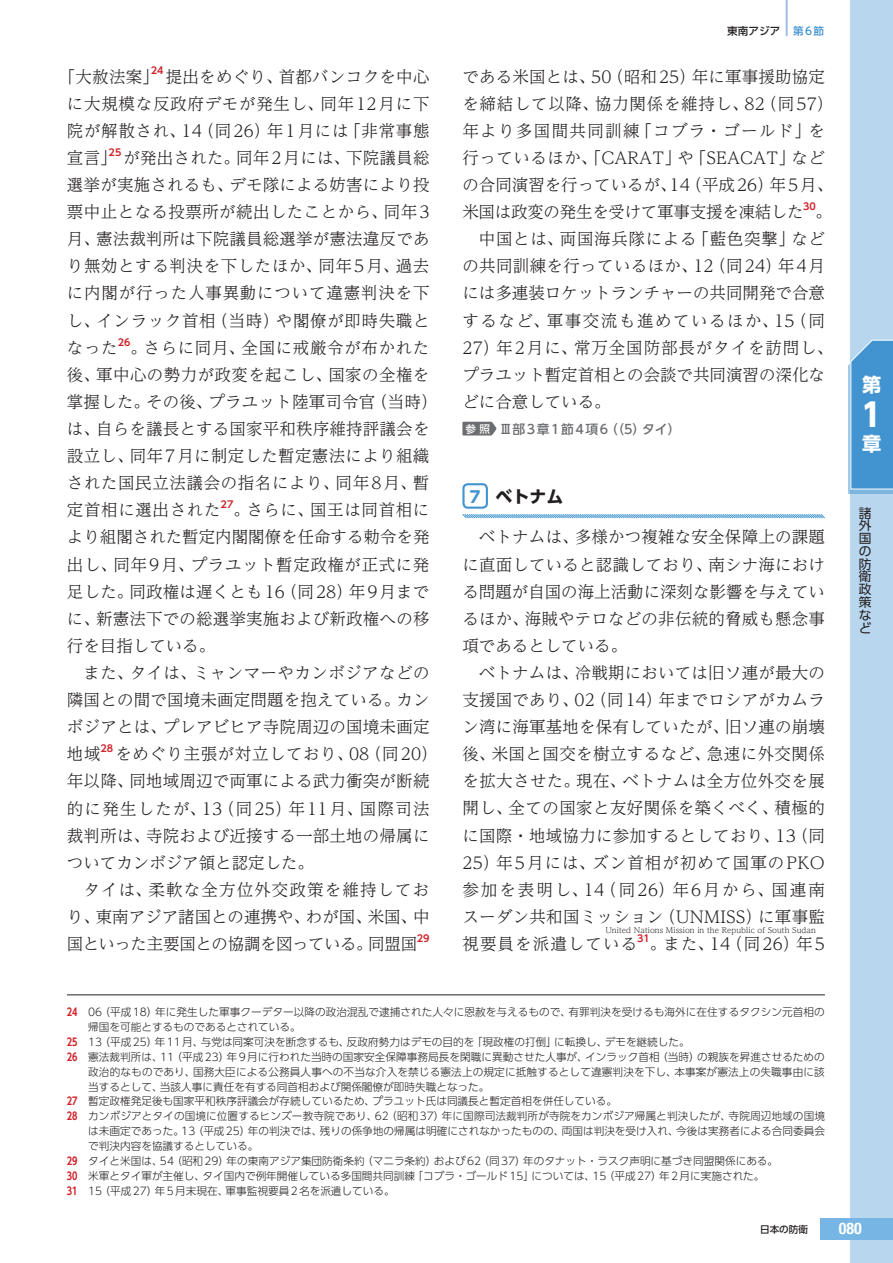
<style>
.page{position:relative;width:893px;height:1263px;background:#fff}
.page>*{position:absolute;margin:0;border:0;box-sizing:border-box;transform-origin:0 0}
.t1{font:700 31.95px "UD Shin Go Pro";color:#fff}
.t2{font:700 19.2px "UD Shin Go Pro";color:#fff}
.t3{font:700 16.95px "UD Shin Go Pro";color:#231f20}
.t4{font:300 16.5px/27.2px "UD Reimin Pro";letter-spacing:.015em;color:#231f20;text-align:justify}
.t5{font:300 16.5px "UD Reimin Pro";letter-spacing:.055em;color:#231f20}
.t6{font:300 16.5px "UD Reimin Pro";letter-spacing:.095em;color:#231f20}
.t7{font:300 16.5px "UD Reimin Pro";letter-spacing:.04em;color:#231f20}
.t8{font:300 16.5px "UD Reimin Pro";letter-spacing:.065em;color:#231f20}
.t9{font:700 condensed 15.9px "Helvetica Neue LT Std";color:#fff}
.t10{font:500 12.75px "UD Shin Go Pro";letter-spacing:.125em;color:#6c6d70}
.t11{font:12.75px/12.8px "UD Shin Go Pro";color:#231f20;text-align:justify}
.t12{font:300 10.65px "UD Shin Go Pro";color:#231f20}
.t13{font:500 10.65px "UD Shin Go Pro";color:#231f20}
.t14{font:500 10.65px "UD Shin Go Pro";color:#fff}
.t15{font:700 9.6px "UD Shin Go Pro De";letter-spacing:.005em;color:#d1232a}
.t16{font:500 9.6px "UD Shin Go Pro";color:#231f20}
.t17{font:300 7.65px "UD Reimin Pro";letter-spacing:.01em;color:#231f20}
.s1{color:#4194d0}
.s2{font-size:15.9px;color:#4194d0}
.s3{font-family:"UD Shin Go Pro De";font-weight:700;color:#d1232a}
</style>
<div class="page">
<svg style="left:462px;top:514px;width:363px;height:5px"></svg>
<svg style="left:462px;top:422px;width:35px;height:13px"></svg>
<div style="left:462px;top:483px;width:26px;height:26px;border:2px solid #4194d0;border-radius:4px"></div>
<hr style="left:67px;top:994px;width:758px;height:1px;background:#231f20">
<div style="left:850px;top:0;width:43px;height:1263px;background:#b9d6ef"></div>
<div style="left:848px;top:344px;width:45px;height:150px;background:#4194d0;opacity:.5"></div>
<svg style="left:850px;top:339px;width:43px;height:151px"></svg>
<div style="left:821px;top:1218px;width:72px;height:21px;background:#77b6e4"></div>
<hr style="left:786px;top:0;width:2px;height:36px;background:#a1c1e5">
<p class="t15" style="left:151px;top:63px;width:14px">24</p>
<p class="t4" style="left:67px;top:89px;width:364px">に大規模な反政府デモが発生し、同年12月に下院が解散され、14（同26）年1月には「非常事態宣言」が発出された。同年2月には、下院議員総</p>
<p class="t4" style="left:59px;top:62px;width:372px">「大赦法案」提出をめぐり、首都バンコクを中心</p>
<p class="t15" style="left:109px;top:144px;width:14px">25</p>
<p class="t4" style="left:67px;top:171px;width:364px">選挙が実施されるも、デモ隊による妨害により投票中止となる投票所が続出したことから、同年3月、憲法裁判所は下院議員総選挙が憲法違反であり無効とする判決を下したほか、同年5月、過去に内閣が行った人事異動について違憲判決を下し、インラック首相（当時）や閣僚が即時失職となった</p>
<p class="t15" style="left:118px;top:334px;width:14px">26</p>
<p class="t4" style="left:67px;top:333px;width:372px;text-align:left;text-indent:64px">。さらに同月、全国に戒厳令が布かれた後、軍中心の勢力が政変を起こし、国家の全権を掌握した。その後、プラユット陸軍司令官（当時）は、自らを議長とする国家平和秩序維持評議会を設立し、同年7月に制定した暫定憲法により組織された国民立法議会の指名により、同年8月、暫定首相に選出された</p>
<p class="t15" style="left:221px;top:497px;width:14px">27</p>
<p class="t4" style="left:67px;top:496px;width:364px;text-indent:166px">。さらに、国王は同首相により組閣された暫定内閣閣僚を任命する勅令を発出し、同年9月、プラユット暫定政権が正式に発足した。同政権は遅くとも16（同28）年9月までに、新憲法下での総選挙実施および新政権への移行を目指している。</p>
<p class="t4" style="left:67px;top:658px;width:364px;text-indent:16px">また、タイは、ミャンマーやカンボジアなどの隣国との間で国境未画定問題を抱えている。カンボジアとは、プレアビヒア寺院周辺の国境未画定地域</p>
<p class="t15" style="left:101px;top:741px;width:14px">28</p>
<p class="t4" style="left:67px;top:740px;width:372px;text-align:left;text-indent:48px">をめぐり主張が対立しており、08（同20）年以降、同地域周辺で両軍による武力衝突が断続的に発生したが、13（同25）年11月、国際司法裁判所は、寺院および近接する一部土地の帰属についてカンボジア領と認定した。</p>
<p class="t4" style="left:67px;top:875px;width:364px;text-indent:17px">タイは、柔軟な全方位外交政策を維持しており、東南アジア諸国との連携や、わが国、米国、中国といった主要国との協調を図っている。同盟国</p>
<p class="t15" style="left:417px;top:930px;width:14px">29</p>
<p class="t13" style="left:727px;top:22px;width:98px">東南アジア <span class="s1">第6節</span></p>
<p class="t4" style="left:462px;top:62px;width:372px;text-align:left">である米国とは、50（昭和25）年に軍事援助協定を締結して以降、協力関係を維持し、82（同57）年より多国間共同訓練「コブラ・ゴールド」を行っているほか、「CARAT」や「SEACAT」などの合同演習を行っているが、14（平成26）年5月、米国は政変の発生を受けて軍事支援を凍結した</p>
<p class="t15" style="left:803px;top:199px;width:14px">30</p>
<p class="t4" style="left:816px;top:198px;width:18px">。</p>
<p class="t7" style="left:479px;top:226px;width:348px">中国とは、両国海兵隊による「藍色突撃」など</p>
<p class="t4" style="left:462px;top:252px;width:364px">の共同訓練を行っているほか、12（同24）年4月</p>
<p class="t4" style="left:462px;top:279px;width:364px">には多連装ロケットランチャーの共同開発で合意</p>
<p class="t6" style="left:462px;top:307px;width:364px">するなど、軍事交流も進めているほか、15（同</p>
<p class="t5" style="left:462px;top:334px;width:372px">27）年2月に、常万全国防部長がタイを訪問し、</p>
<p class="t4" style="left:462px;top:360px;width:364px">プラユット暫定首相との会談で共同演習の深化な</p>
<p class="t4" style="left:462px;top:387px;width:150px">どに合意している。</p>
<p class="t10" style="left:500px;top:418px;width:182px">Ⅲ部3章1節4項6（（5）タイ）</p>
<p class="t14" style="left:465px;top:420px;width:26px">参照</p>
<p class="t3" style="left:470px;top:483px;width:95px"><span class="s2">7</span> ベトナム</p>
<p class="t4" style="left:462px;top:523px;width:364px;text-indent:16px">ベトナムは、多様かつ複雑な安全保障上の課題に直面していると認識しており、南シナ海における問題が自国の海上活動に深刻な影響を与えているほか、海賊やテロなどの非伝統的脅威も懸念事項であるとしている。</p>
<p class="t4" style="left:462px;top:658px;width:364px;text-indent:16px">ベトナムは、冷戦期においては旧ソ連が最大の支援国であり、02（同14）年までロシアがカムラン湾に海軍基地を保有していたが、旧ソ連の崩壊後、米国と国交を樹立するなど、急速に外交関係を拡大させた。現在、ベトナムは全方位外交を展開し、全ての国家と友好関係を築くべく、積極的に国際・地域協力に参加するとしており、13（同25）年5月には、ズン首相が初めて国軍のPKO参加を表明し、14（同26）年6月から、国連南スーダン共和国ミッション（UNMISS）に軍事監</p>
<p class="t17" style="left:605px;top:924px;width:212px">United Nations Mission in the Republic of South Sudan</p>
<p class="t8" style="left:462px;top:930px;width:176px">視要員を派遣している</p>
<p class="t15" style="left:637px;top:930px;width:14px">31</p>
<p class="t4" style="left:650px;top:930px;width:176px">。また、14（同26）年5</p>
<p class="t12" style="left:67px;top:1003px;width:759px"><span class="s3">24</span> 06（平成18）年に発生した軍事クーデター以降の政治混乱で逮捕された人々に恩赦を与えるもので、有罪判決を受けるも海外に在住するタクシン元首相の</p>
<p class="t12" style="left:88px;top:1018px;width:214px">帰国を可能とするものであるとされている。</p>
<p class="t12" style="left:67px;top:1033px;width:624px"><span class="s3">25</span> 13（平成25）年11月、与党は同案可決を断念するも、反政府勢力はデモの目的を「現政権の打倒」に転換し、デモを継続した。</p>
<p class="t12" style="left:67px;top:1048px;width:759px"><span class="s3">26</span> 憲法裁判所は、11（平成23）年9月に行われた当時の国家安全保障事務局長を閑職に異動させた人事が、インラック首相（当時）の親族を昇進させるための</p>
<p class="t12" style="left:88px;top:1063px;width:738px">政治的なものであり、国務大臣による公務員人事への不当な介入を禁じる憲法上の規定に抵触するとして違憲判決を下し、本事案が憲法上の失職事由に該</p>
<p class="t12" style="left:88px;top:1078px;width:403px">当するとして、当該人事に責任を有する同首相および関係閣僚が即時失職となった。</p>
<p class="t12" style="left:67px;top:1093px;width:552px"><span class="s3">27</span> 暫定政権発足後も国家平和秩序評議会が存続しているため、プラユット氏は同議長と暫定首相を併任している。</p>
<p class="t12" style="left:67px;top:1108px;width:760px"><span class="s3">28</span> カンボジアとタイの国境に位置するヒンズー教寺院であり、62（昭和37）年に国際司法裁判所が寺院をカンボジア帰属と判決したが、寺院周辺地域の国境</p>
<p class="t12" style="left:88px;top:1122px;width:738px">は未画定であった。13（平成25）年の判決では、残りの係争地の帰属は明確にされなかったものの、両国は判決を受け入れ、今後は実務者による合同委員会</p>
<p class="t12" style="left:88px;top:1137px;width:172px">で判決内容を協議するとしている。</p>
<p class="t12" style="left:67px;top:1152px;width:713px"><span class="s3">29</span> タイと米国は、54（昭和29）年の東南アジア集団防衛条約（マニラ条約）および62（同37）年のタナット・ラスク声明に基づき同盟関係にある。</p>
<p class="t12" style="left:67px;top:1167px;width:699px"><span class="s3">30</span> 米軍とタイ軍が主催し、タイ国内で例年開催している多国間共同訓練「コブラ・ゴールド15」については、15（平成27）年2月に実施された。</p>
<p class="t12" style="left:67px;top:1182px;width:329px"><span class="s3">31</span> 15（平成27）年5月末現在、軍事監視要員2名を派遣している。</p>
<p class="t2" style="left:862px;top:369px;width:20px">第</p>
<h1 class="t1" style="left:856px;top:389px;width:21px">１</h1>
<p class="t2" style="left:862px;top:428px;width:20px">章</p>
<p class="t11" style="left:859px;top:506px;width:14px">諸外国の防衛政策など</p>
<p class="t16" style="left:760px;top:1221px;width:49px">日本の防衛</p>
<p class="t9" style="left:839px;top:1219px;width:24px">080</p>
</div>
